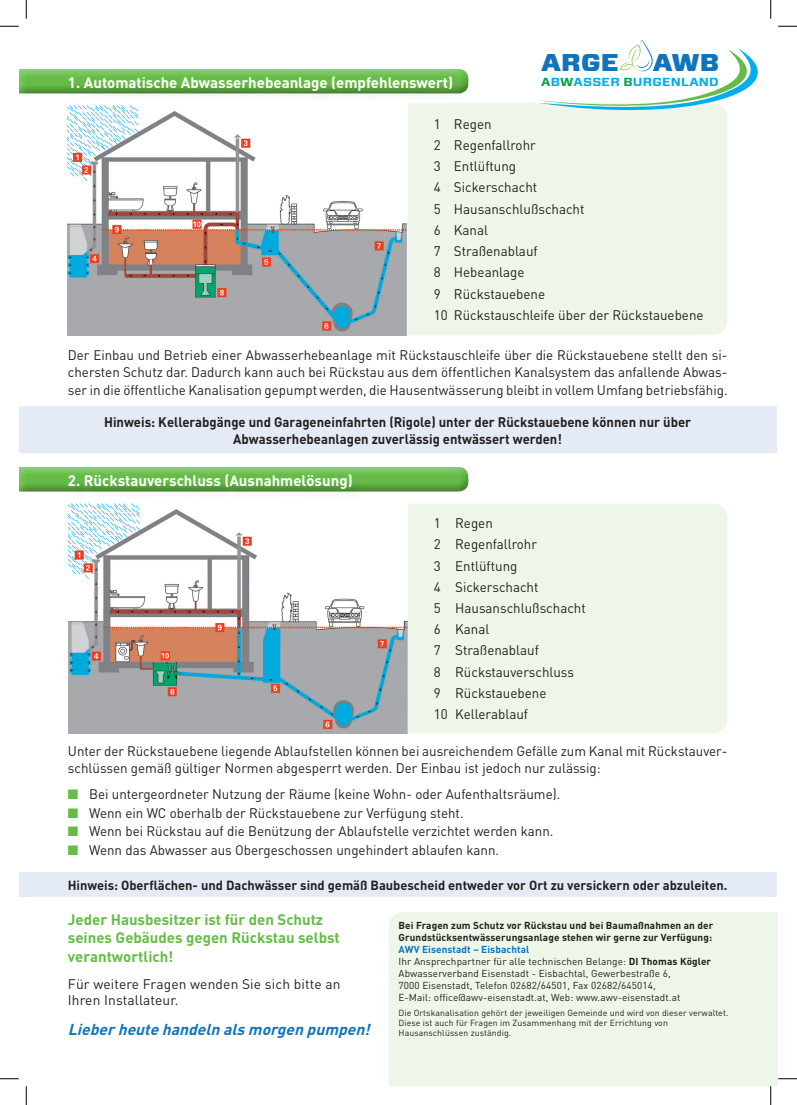
<style>
.page{position:relative;width:797px;height:1105px;background:#fff}
.page>*{position:absolute;margin:0;border:0;box-sizing:border-box;transform-origin:0 0}
.t1{font:900 24.25px "Forza";color:#1074bc;scale:1.09 1}
.t2{font:italic 700 15.62px "DIN";color:#1074bc}
.t3{font:700 15px "DIN";color:#fff}
.t4{font:700 15px/18.8px "DIN";color:#65bc46}
.t5{font:13.75px/21.2px "DIN";color:#231f20}
.t6{font:700 13.75px/17.5px "DIN";color:#231f20;text-align:center;scale:.95 1}
.t7{font:700 13.12px "DIN";color:#231f20}
.t8{font:700 11.62px "Forza";letter-spacing:.015em;color:#00aeef;scale:1.13 1}
.t9{font:10px/12px "DIN";letter-spacing:.01em;color:#231f20}
.t10{font:700 10px/12px "DIN";letter-spacing:.01em;color:#231f20}
.t11{font:8.75px/10px "DIN";letter-spacing:.01em;color:#231f20}
.s1{color:#00a54f}
.s2{color:#65bc46}
.s3{font-weight:700;color:#1074bc}
.s4{font-weight:700}
</style>
<div class="page">
<div style="left:389px;top:912px;width:388px;height:174px;background:#edf6e8"></div>
<div style="left:388px;top:103px;width:339px;height:232px;background:#edf6e8;border-radius:15px"></div>
<div style="left:388px;top:503px;width:339px;height:230px;background:#edf6e8;border-radius:15px"></div>
<div style="left:19px;top:407px;width:758px;height:46px;background:#e5ebf6"></div>
<div style="left:19px;top:872px;width:758px;height:25px;background:#e5ebf6"></div>
<div style="left:19px;top:463px;width:450px;height:30px;background:#fff;opacity:.75"></div>
<div style="left:19px;top:469px;width:450px;height:25px;background:#231f20;opacity:.75"></div>
<div style="left:71px;top:476px;width:296px;height:28px;background:#231f20;opacity:.1"></div>
<img style="left:68px;top:105px;width:339px;height:230px">
<img style="left:68px;top:503px;width:339px;height:230px">
<div style="left:19px;top:68px;width:450px;height:24px;background:#87ca6f"></div>
<div style="left:19px;top:72px;width:450px;height:24px;background:#231f20;opacity:.75"></div>
<div style="left:72px;top:78px;width:395px;height:28px;background:#231f20;opacity:.1"></div>
<svg style="left:536px;top:40px;width:222px;height:74px"></svg>
<svg style="left:0;top:25px;width:19px;height:2px"></svg>
<svg style="left:778px;top:25px;width:19px;height:2px"></svg>
<svg style="left:0;top:1078px;width:19px;height:1px"></svg>
<svg style="left:778px;top:1078px;width:19px;height:1px"></svg>
<svg style="left:25px;top:0;width:2px;height:19px"></svg>
<svg style="left:25px;top:1086px;width:2px;height:19px"></svg>
<svg style="left:770px;top:0;width:1px;height:19px"></svg>
<svg style="left:770px;top:1086px;width:1px;height:19px"></svg>
<p class="t3" style="left:68px;top:72px;width:387px">1. Automatische Abwasserhebeanlage (empfehlenswert)</p>
<h1 class="t1" style="left:541px;top:46px;width:73px">ARGE</h1>
<h1 class="t1" style="left:652px;top:46px;width:63px">AWB</h1>
<p class="t8" style="left:541px;top:74px;width:158px"><span class="s1">A</span>B<span class="s1">W</span>ASSER <span class="s1">B</span>URGENLAND</p>
<p class="t5" style="left:434px;top:113px;width:271px">1 Regen<br>2 Regenfallrohr<br>3 Entlüftung<br>4 Sickerschacht<br>5 Hausanschlußschacht<br>6 Kanal<br>7 Straßenablauf<br>8 Hebeanlage<br>9 Rückstauebene<br>10 Rückstauschleife über der Rückstauebene</p>
<p class="t5" style="left:68px;top:346px;width:661px;line-height:17.5px;text-align:justify">Der Einbau und Betrieb einer Abwasserhebeanlage mit Rückstauschleife über die Rückstauebene stellt den si&shy;chersten Schutz dar. Dadurch kann auch bei Rückstau aus dem öffentlichen Kanalsystem das anfallende Abwas&shy;ser in die öffentliche Kanalisation gepumpt werden, die Hausentwässerung bleibt in vollem Umfang betriebsfähig.</p>
<p class="t6" style="left:104px;top:413px;width:619px">Hinweis: Kellerabgänge und Garageneinfahrten (Rigole) unter der Rückstauebene können nur über<br>Abwasserhebeanlagen zuverlässig entwässert werden!</p>
<p class="t3" style="left:68px;top:470px;width:286px">2. Rückstauverschluss (Ausnahmelösung)</p>
<p class="t5" style="left:434px;top:512px;width:153px">1 Regen<br>2 Regenfallrohr<br>3 Entlüftung<br>4 Sickerschacht<br>5 Hausanschlußschacht<br>6 Kanal<br>7 Straßenablauf<br>8 Rückstauverschluss<br>9 Rückstauebene<br>10 Kellerablauf</p>
<p class="t5" style="left:68px;top:742px;width:661px;line-height:17.5px">Unter der Rückstauebene liegende Ablaufstellen können bei ausreichendem Gefälle zum Kanal mit Rückstauver&shy;schlüssen gemäß gültiger Normen abgesperrt werden. Der Einbau ist jedoch nur zulässig:</p>
<p class="t5" style="left:68px;top:783px;width:494px"><span class="s2">■</span> Bei untergeordneter Nutzung der Räume (keine Wohn- oder Aufenthaltsräume).</p>
<p class="t5" style="left:68px;top:802px;width:397px"><span class="s2">■</span> Wenn ein WC oberhalb der Rückstauebene zur Verfügung steht.</p>
<p class="t5" style="left:68px;top:820px;width:487px"><span class="s2">■</span> Wenn bei Rückstau auf die Benützung der Ablaufstelle verzichtet werden kann.</p>
<p class="t5" style="left:68px;top:839px;width:433px"><span class="s2">■</span> Wenn das Abwasser aus Obergeschossen ungehindert ablaufen kann.</p>
<p class="t7" style="left:68px;top:877px;width:661px">Hinweis: Oberflächen- und Dachwässer sind gemäß Baubescheid entweder vor Ort zu versickern oder abzuleiten.</p>
<p class="t4" style="left:68px;top:909px;width:273px">Jeder Hausbesitzer ist für den Schutz seines Gebäudes gegen Rückstau selbst verantwortlich!</p>
<p class="t5" style="left:68px;top:975px;width:274px;line-height:16.5px">Für weitere Fragen wenden Sie sich bitte an<br>Ihren Installateur.</p>
<p class="t2" style="left:68px;top:1019px;width:308px">Lieberheutehandeln alsmorgen pumpen!</p>
<p class="t10" style="left:398px;top:919px;width:316px">Bei Fragen zum Schutz vor Rückstau und bei Baumaßnahmen an der<br>Grundstücksentwässerungsanlage stehen wir gerne zur Verfügung:</p>
<p class="t9" style="left:398px;top:943px;width:314px"><span class="s3">AWV Eisenstadt – Eisbachtal<br></span>Ihr Ansprechpartner für alle technischen Belange: <span class="s4">DI Thomas Kögler </span>Abwasserverband Eisenstadt - Eisbachtal, Gewerbestraße 6,<br>7000 Eisenstadt, Telefon 02682/64501, Fax 02682/645014,<br>E-Mail: office@awv-eisenstadt.at, Web: www.awv-eisenstadt.at</p>
<p class="t11" style="left:398px;top:1008px;width:331px">Die Ortskanalisation gehört der jeweiligen Gemeinde und wird von dieser verwaltet.<br>Diese ist auch für Fragen im Zusammenhang mit der Errichtung von<br>Hausanschlüssen zuständig.</p>
</div>
